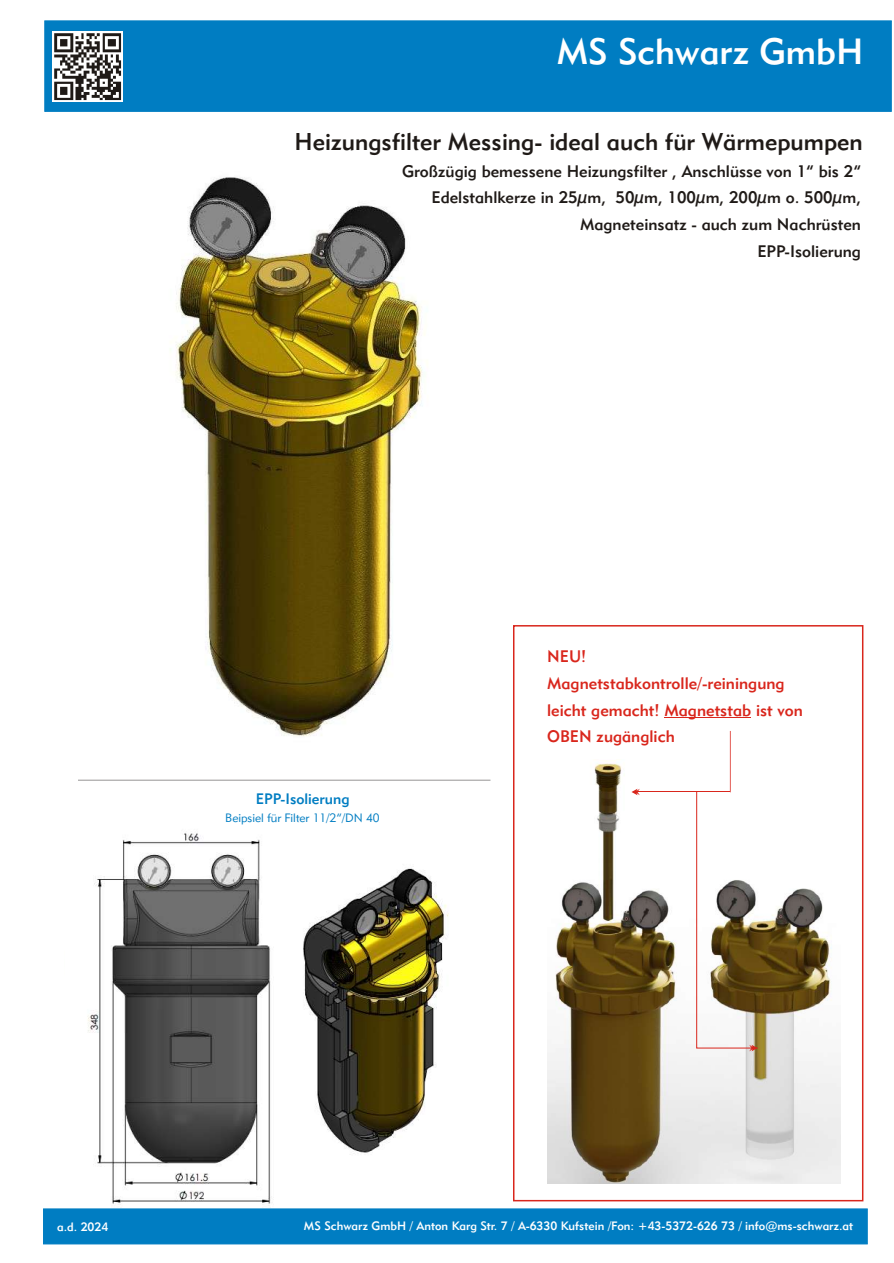
<style>
.page{position:relative;width:894px;height:1263px;background:#fff}
.page>*{position:absolute;margin:0;border:0;box-sizing:border-box;transform-origin:0 0}
.t1{font:36px "Geometr 415 Md BT";color:#fff}
.t2{font:24px "Geometr 415 Md BT";color:#1f1a17}
.t3{font:16.5px/26.7px "Geometr 415 Md BT";color:#1f1a17;text-align:right}
.t4{font:16.5px/26.7px "Geometr 415 Md BT";color:#d9261c}
.t5{font:15px "Geometr 415 Md BT";color:#007dc2}
.t6{font:12px "Geometr 415 Md BT";color:#fff}
.t7{font:12px "Geometr 415 Lt BT";color:#007dc2}
</style>
<div class="page">
<img style="left:170px;top:177px;width:255px;height:560px">
<img style="left:64px;top:833px;width:397px;height:376px">
<div style="left:43px;top:1209px;width:824px;height:35px;background:#007dc2"></div>
<div style="left:45px;top:21px;width:846px;height:91px;background:#007dc2;border:1px solid #007dc2"></div>
<img style="left:52px;top:31px;width:71px;height:71px">
<img style="left:547px;top:761px;width:294px;height:422px">
<hr style="left:634px;top:792px;width:96px;height:1px;background:#d9261c">
<svg style="left:632px;top:789px;width:8px;height:6px"></svg>
<hr style="left:664px;top:717px;width:87px;height:1px;background:#d9261c">
<svg style="left:696px;top:731px;width:62px;height:320px"></svg>
<div style="left:513px;top:625px;width:350px;height:576px;border:2px solid #d9261c"></div>
<hr style="left:78px;top:780px;width:413px;height:1px;background:#969494">
<h1 class="t1" style="left:557px;top:31px;width:308px">MS Schwarz GmbH</h1>
<h2 class="t2" style="left:295px;top:128px;width:570px">Heizungsfilter Messing- ideal auch für Wärmepumpen</h2>
<p class="t3" style="left:402px;top:157px;width:461px">Großzügig bemessene Heizungsfilter , Anschlüsse von 1” bis 2” Edelstahlkerze in 25µm, 50µm, 100µm, 200µm o. 500µm, Magneteinsatz - auch zum Nachrüsten<br>EPP-Isolierung</p>
<p class="t5" style="left:256px;top:791px;width:95px">EPP-Isolierung</p>
<p class="t7" style="left:225px;top:811px;width:156px">Beipsiel für Filter 11/2”/DN 40</p>
<p class="t4" style="left:547px;top:643px;width:257px">NEU!<br>Magnetstabkontrolle/-reiningung leicht gemacht! Magnetstab ist von<br>OBEN zugänglich</p>
<p class="t6" style="left:57px;top:1220px;width:53px">a.d. 2024</p>
<p class="t6" style="left:304px;top:1219px;width:551px">MS Schwarz GmbH / Anton Karg Str. 7 / A-6330 Kufstein /Fon: +43-5372-626 73 / info@ms-schwarz.at</p>
</div>
